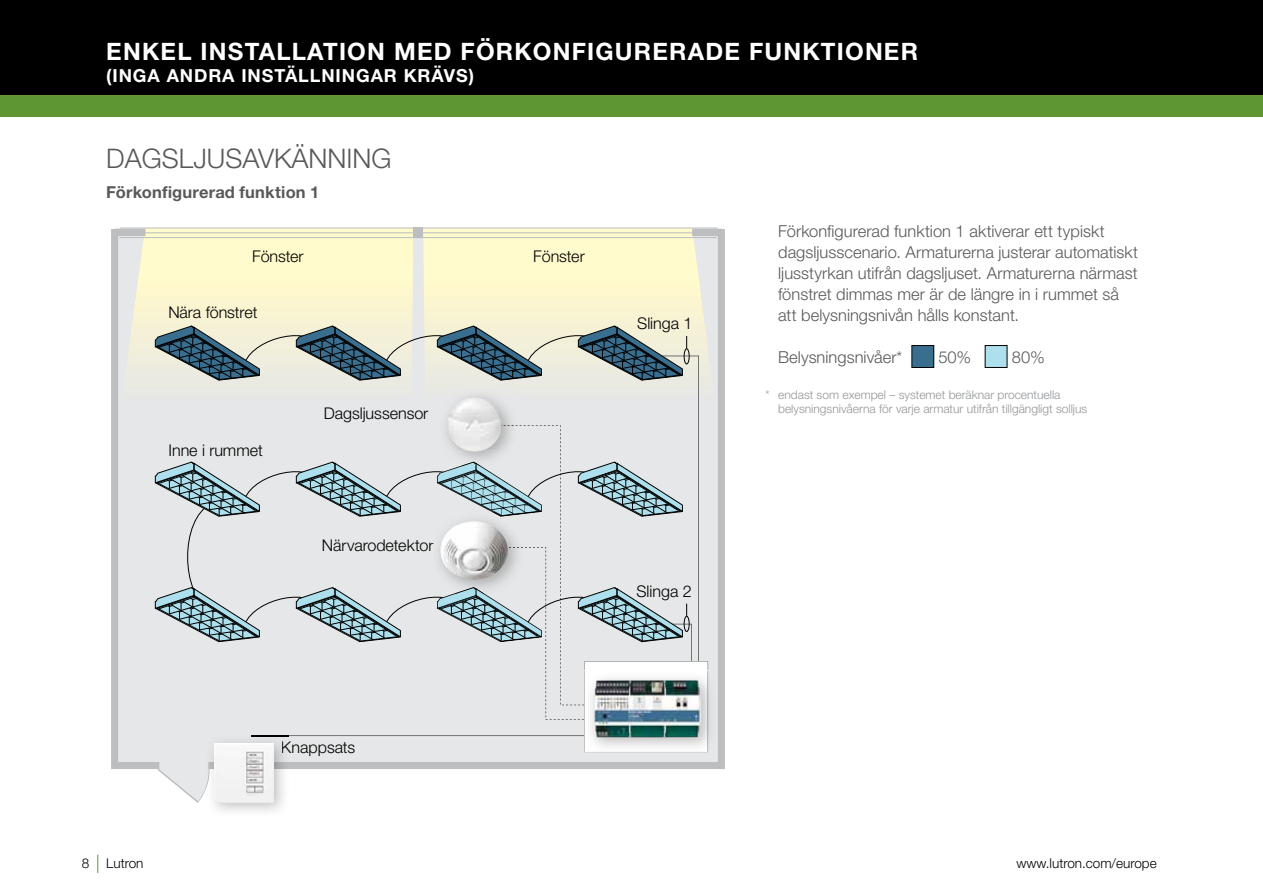
<style>
.page{position:relative;width:1263px;height:893px;background:#fff}
.page>*{position:absolute;margin:0;border:0;box-sizing:border-box;transform-origin:0 0}
.t1{font:300 27px "Helvetica Neue LT Std";color:#58595b}
.t2{font:700 24px "Helvetica Neue LT Std";letter-spacing:.05em;color:#fff}
.t3{font:700 18px "Helvetica Neue LT Std";letter-spacing:.05em;color:#fff}
.t4{font:300 16.5px/21px "Helvetica Neue LT Std";color:#58595b}
.t5{font:700 16.5px "Helvetica Neue LT Std";letter-spacing:.01em;color:#58595b}
.t6{font:300 16.2px "Helvetica Neue LT Std";letter-spacing:-.005em;color:#000}
.t7{font:300 13.5px "Helvetica Neue LT Std";color:#000}
.t8{font:300 12px/14.2px "Helvetica Neue LT Std";color:#939598}
</style>
<div class="page">
<svg style="left:97px;top:855px;width:1px;height:18px"></svg>
<svg style="left:111px;top:229px;width:613px;height:540px;background:#dbdcdb"></svg>
<hr style="left:119px;top:237px;width:598px;height:1px;background:#bcbec0">
<hr style="left:120px;top:228px;width:597px;height:1px;background:#bcbec0">
<hr style="left:143px;top:232px;width:271px;height:1px;background:#bcbec0">
<svg style="left:158px;top:764px;width:48px;height:39px"></svg>
<div style="left:912px;top:346px;width:22px;height:21px;background:#396e8f"></div>
<div style="left:912px;top:345px;width:22px;height:23px;border:1px solid #000"></div>
<div style="left:985px;top:346px;width:22px;height:21px;background:#ade0ec"></div>
<div style="left:985px;top:345px;width:22px;height:23px;border:1px solid #000"></div>
<img style="left:708px;top:671px;width:8px;height:81px">
<img style="left:206px;top:753px;width:82px;height:34px">
<img style="left:208px;top:762px;width:80px;height:7px">
<img style="left:206px;top:764px;width:3px;height:25px">
<img style="left:215px;top:753px;width:59px;height:49px">
<svg style="left:154px;top:228px;width:554px;height:525px;background:#d5d9d2"></svg>
<img style="left:440px;top:521px;width:69px;height:60px">
<div style="left:0;top:0;width:1263px;height:96px;background:#000"></div>
<div style="left:0;top:96px;width:1263px;height:21px;background:#5e9732"></div>
<h2 class="t2" style="left:106px;top:43px;width:813px">ENKEL INSTALLATION MED FÖRKONFIGURERADE FUNKTIONER</h2>
<p class="t3" style="left:106px;top:69px;width:369px">(INGA ANDRA INSTÄLLNINGAR KRÄVS)</p>
<h1 class="t1" style="left:106px;top:149px;width:287px">DAGSLJUSAVKÄNNING</h1>
<p class="t5" style="left:106px;top:186px;width:215px">Förkonfigurerad funktion 1</p>
<p class="t6" style="left:252px;top:250px;width:53px">Fönster</p>
<p class="t6" style="left:533px;top:250px;width:53px">Fönster</p>
<p class="t6" style="left:168px;top:307px;width:91px">Nära fönstret</p>
<p class="t6" style="left:169px;top:444px;width:96px">Inne i rummet</p>
<p class="t6" style="left:324px;top:407px;width:106px">Dagsljussensor</p>
<p class="t6" style="left:322px;top:540px;width:113px">Närvarodetektor</p>
<p class="t6" style="left:637px;top:317px;width:57px">Slinga 1</p>
<p class="t6" style="left:636px;top:586px;width:57px">Slinga 2</p>
<p class="t6" style="left:281px;top:741px;width:76px">Knappsats</p>
<p class="t4" style="left:778px;top:223px;width:361px">Förkonfigurerad funktion 1 aktiverar ett typiskt dagsljusscenario. Armaturerna justerar automatiskt ljusstyrkan utifrån dagsljuset. Armaturerna närmast fönstret dimmas mer är de längre in i rummet så att belysningsnivån hålls konstant.</p>
<p class="t4" style="left:778px;top:349px;width:126px">Belysningsnivåer*</p>
<p class="t4" style="left:938px;top:349px;width:34px">50%</p>
<p class="t4" style="left:1012px;top:349px;width:34px">80%</p>
<p class="t8" style="left:778px;top:389px;width:311px;text-indent:-13px">* endast som exempel – systemet beräknar procentuella belysningsnivåerna för varje armatur utifrån tillgängligt solljus</p>
<p class="t7" style="left:82px;top:858px;width:9px">8</p>
<p class="t7" style="left:106px;top:858px;width:39px">Lutron</p>
<p class="t7" style="left:1016px;top:858px;width:142px">www.lutron.com/europe</p>
</div>
